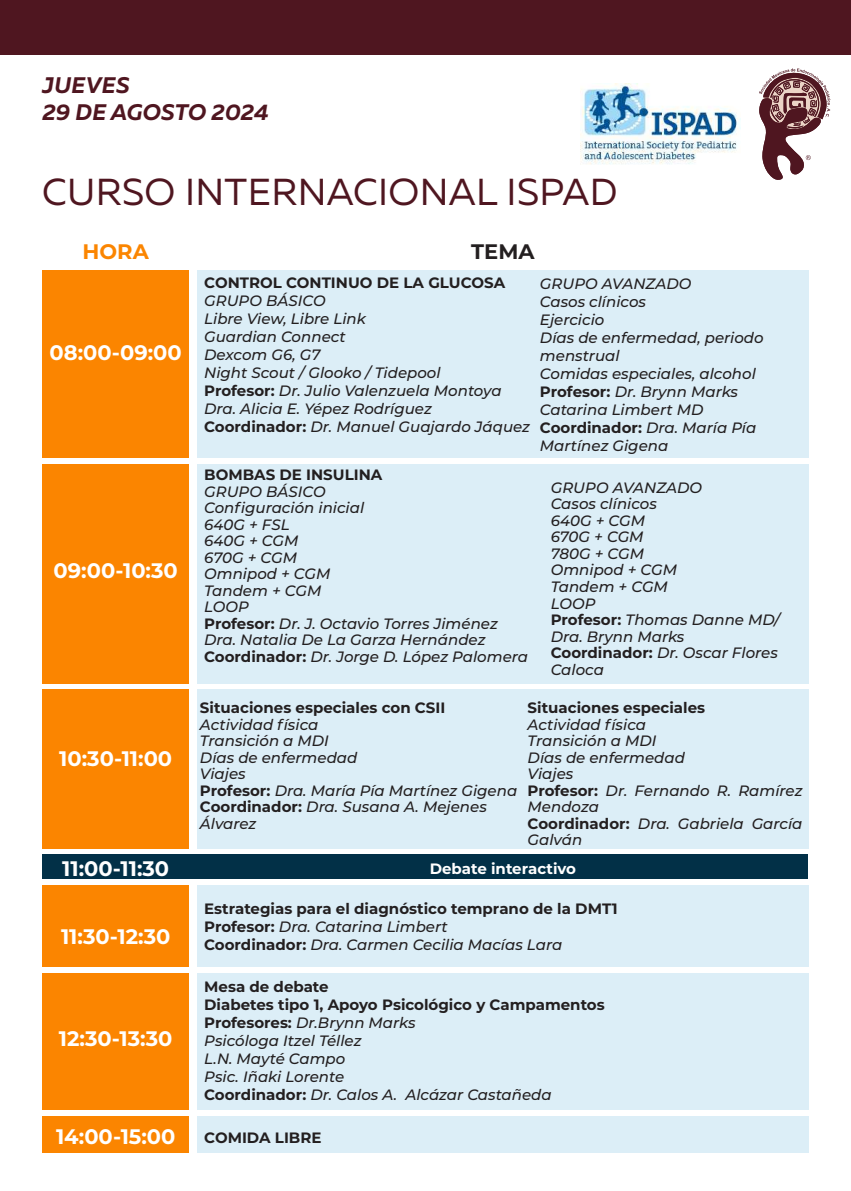
<style>
.page{position:relative;width:851px;height:1191px;background:#fff}
.page>*{position:absolute;margin:0;border:0;box-sizing:border-box;transform-origin:0 0}
.t1{font:37.5px "Muller";letter-spacing:.01em;color:#4f1620}
.t2{font:italic 700 22.5px/27px "Muller";letter-spacing:.01em;color:#4f1620}
.t3{font:700 21px "Montserrat";color:#fff}
.t4{font:700 21px "Montserrat";color:#fb8500}
.t5{font:700 21px "Montserrat";color:#231f20}
.t6{font:italic 500 15px/16.5px "Montserrat";color:#231f20}
.t7{font:700 15px/18px "Montserrat";color:#231f20}
.t8{font:700 15px "Montserrat";color:#fff}
.s1{font-weight:700;font-style:normal}
.s2{font-weight:500;font-style:italic}
</style>
<div class="page">
<div style="left:43px;top:270px;width:146px;height:188px;background:#fb8500"></div>
<div style="left:197px;top:270px;width:611px;height:188px;background:#dceef7"></div>
<div style="left:43px;top:464px;width:146px;height:220px;background:#fb8500"></div>
<div style="left:197px;top:464px;width:611px;height:220px;background:#dceef7"></div>
<div style="left:43px;top:689px;width:146px;height:159px;background:#fb8500"></div>
<div style="left:197px;top:689px;width:611px;height:159px;background:#dceef7"></div>
<div style="left:43px;top:854px;width:765px;height:25px;background:#023047"></div>
<div style="left:43px;top:884px;width:146px;height:82px;background:#fb8500"></div>
<div style="left:197px;top:884px;width:611px;height:82px;background:#dceef7"></div>
<div style="left:43px;top:973px;width:146px;height:137px;background:#fb8500"></div>
<div style="left:197px;top:973px;width:611px;height:137px;background:#dceef7"></div>
<div style="left:43px;top:1116px;width:146px;height:37px;background:#fb8500"></div>
<div style="left:197px;top:1116px;width:611px;height:37px;background:#dceef7"></div>
<svg style="left:759px;top:68px;width:71px;height:112px"></svg>
<img style="left:580px;top:84px;width:159px;height:81px">
<div style="left:0;top:0;width:850px;height:54px;background:#4f1620"></div>
<h2 class="t2" style="left:43px;top:71px;width:228px">JUEVES<br>29 DE AGOSTO 2024</h2>
<h1 class="t1" style="left:42px;top:169px;width:576px">CURSO INTERNACIONAL ISPAD</h1>
<h3 class="t4" style="left:83px;top:236px;width:68px">HORA</h3>
<h3 class="t5" style="left:471px;top:236px;width:65px">TEMA</h3>
<h3 class="t3" style="left:50px;top:337px;width:134px">08:00-09:00</h3>
<h3 class="t3" style="left:54px;top:555px;width:126px">09:00-10:30</h3>
<h3 class="t3" style="left:59px;top:743px;width:114px">10:30-11:00</h3>
<p class="t7" style="left:204px;top:273px;width:302px">CONTROL CONTINUO DE LA GLUCOSA</p>
<p class="t6" style="left:204px;top:291px;width:327px;line-height:18px">GRUPO BÁSICO<br>Libre View, Libre Link<br>Guardian Connect<br>Dexcom G6, G7<br>Night Scout / Glooko / Tidepool<br><span class="s1">Profesor:</span> Dr. Julio Valenzuela Montoya<br>Dra. Alicia E. Yépez Rodríguez<br><span class="s1">Coordinador:</span> Dr. Manuel Guajardo Jáquez</p>
<p class="t6" style="left:540px;top:274px;width:225px;line-height:18px">GRUPO AVANZADO<br>Casos clínicos<br>Ejercicio<br>Días de enfermedad, periodo menstrual<br>Comidas especiales, alcohol<br><span class="s1">Profesor:</span> Dr. Brynn Marks<br>Catarina Limbert MD<br><span class="s1">Coordinador:</span> Dra. María Pía<br>Martínez Gigena</p>
<p class="t7" style="left:204px;top:465px;width:179px">BOMBAS DE INSULINA</p>
<p class="t6" style="left:204px;top:482px;width:325px">GRUPO BÁSICO<br>Configuración inicial<br>640G + FSL<br>640G + CGM<br>670G + CGM<br>Omnipod + CGM<br>Tandem + CGM<br>LOOP<br><span class="s1">Profesor:</span> Dr. J. Octavio Torres Jiménez<br>Dra. Natalia De La Garza Hernández<br><span class="s1">Coordinador:</span> Dr. Jorge D. López Palomera</p>
<p class="t6" style="left:550px;top:479px;width:230px">GRUPO AVANZADO<br>Casos clínicos<br>640G + CGM<br>670G + CGM<br>780G + CGM<br>Omnipod + CGM<br>Tandem + CGM<br>LOOP<br><span class="s1">Profesor:</span> Thomas Danne MD/<br>Dra. Brynn Marks<br><span class="s1">Coordinador:</span> Dr. Oscar Flores<br>Caloca</p>
<p class="t7" style="left:200px;top:698px;width:247px">Situaciones especiales con CSII</p>
<p class="t6" style="left:200px;top:715px;width:319px">Actividad física<br>Transición a MDI<br>Días de enfermedad<br>Viajes<br><span class="s1">Profesor:</span> Dra. María Pía Martínez Gigena<br><span class="s1">Coordinador:</span> Dra. Susana A. Mejenes<br>Álvarez</p>
<p class="t7" style="left:527px;top:698px;width:179px">Situaciones especiales</p>
<p class="t6" style="left:527px;top:715px;width:276px">Actividad física<br>Transición a MDI<br>Días de enfermedad<br>Viajes<br><span class="s1">Profesor:</span> Dr. Fernando R. Ramírez<br>Mendoza<br><span class="s1">Coordinador:</span> Dra. Gabriela García<br>Galván</p>
<h3 class="t3" style="left:62px;top:853px;width:108px">11:00-11:30</h3>
<p class="t8" style="left:429px;top:857px;width:148px">Debate interactivo</p>
<h3 class="t3" style="left:61px;top:921px;width:111px">11:30-12:30</h3>
<h3 class="t3" style="left:59px;top:1023px;width:115px">12:30-13:30</h3>
<p class="t7" style="left:204px;top:898px;width:415px">Estrategias para el diagnóstico temprano de la DMT1<br>Profesor: <span class="s2">Dra. Catarina Limbert<br></span>Coordinador: <span class="s2">Dra. Carmen Cecilia Macías Lara</span></p>
<p class="t6" style="left:204px;top:977px;width:402px;line-height:18px"><span class="s1">Mesa de debate<br>Diabetes tipo 1, Apoyo Psicológico y Campamentos<br>Profesores:</span> Dr.Brynn Marks<br>Psicóloga Itzel Téllez<br>L.N. Mayté Campo<br>Psic. Iñaki Lorente<br><span class="s1">Coordinador:</span> Dr. Calos A. Alcázar Castañeda</p>
<h3 class="t3" style="left:56px;top:1121px;width:121px">14:00-15:00</h3>
<p class="t7" style="left:204px;top:1127px;width:119px">COMIDA LIBRE</p>
</div>
